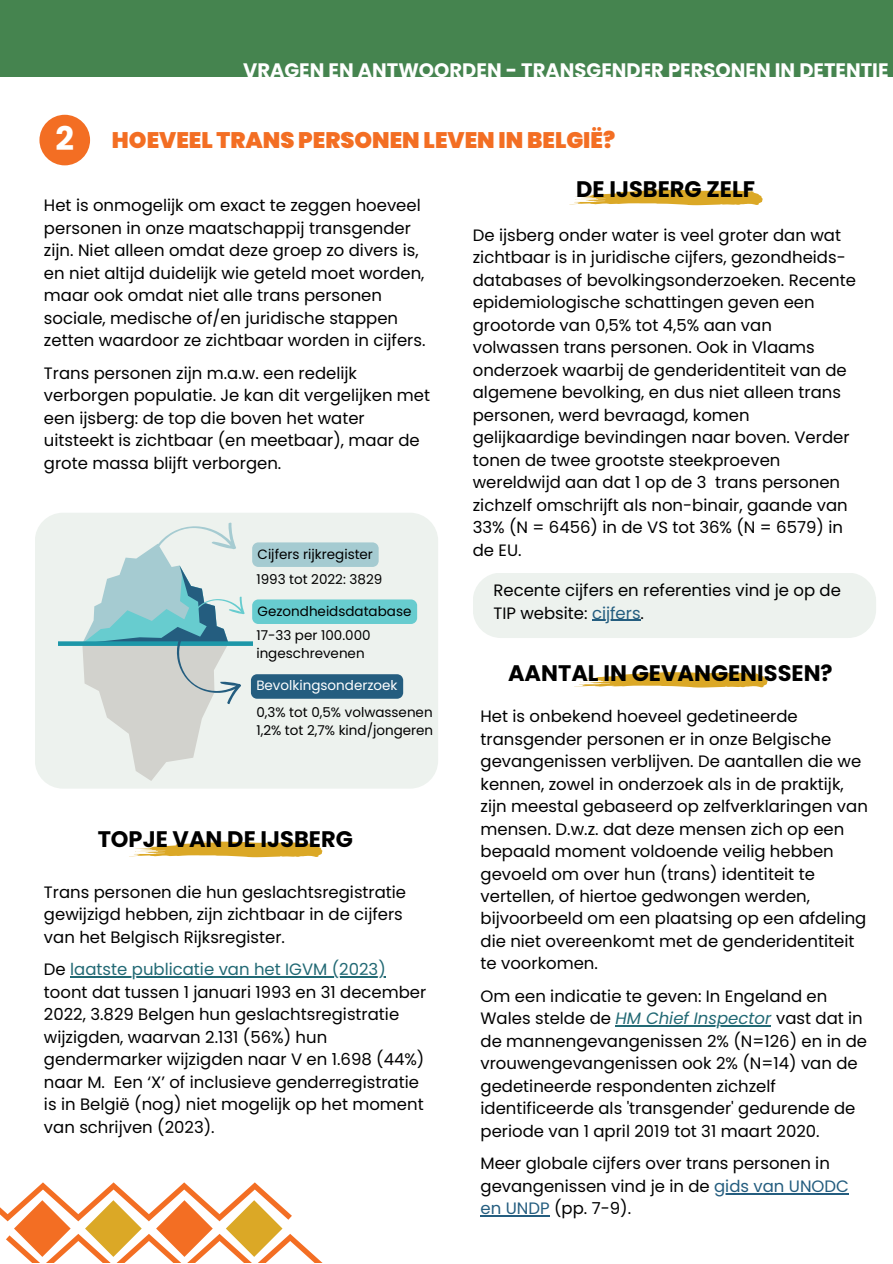
<style>
.page{position:relative;width:893px;height:1264px;background:#fff}
.page>*{position:absolute;margin:0;border:0;box-sizing:border-box;transform-origin:0 0}
.t1{font:700 32.55px "Poppins";color:#fff}
.t2{font:700 22.5px "Poppins";color:#000}
.t3{font:900 22.5px "Poppins";color:#f36e23}
.t4{font:700 19.5px "Poppins";color:#fff}
.t5{font:16.5px/22.5px "Poppins";color:#000}
.t6{font:13.5px/18px "Poppins";color:#000}
.t7{font:13.5px "Poppins";color:#fff}
.s1{color:#245d7f}
.s2{font-style:italic;color:#226974}
.s3{color:#226974}
</style>
<div class="page">
<div style="left:35px;top:512px;width:403px;height:276px;background:#edf2ee;border-radius:28px"></div>
<div style="left:58px;top:641px;width:195px;height:5px;background:#1d97a8"></div>
<svg style="left:129px;top:841px;width:193px;height:16px"></svg>
<svg style="left:569px;top:189px;width:193px;height:16px"></svg>
<svg style="left:574px;top:672px;width:193px;height:15px"></svg>
<div style="left:252px;top:599px;width:165px;height:25px;background:#67cccf;border-radius:6px"></div>
<svg style="left:82px;top:522px;width:321px;height:259px"></svg>
<hr style="left:70px;top:976px;width:257px;height:1px;background:#226974">
<hr style="left:327px;top:976px;width:59px;height:1px;background:#226974">
<hr style="left:615px;top:1025px;width:156px;height:1px;background:#226974">
<hr style="left:714px;top:1193px;width:134px;height:1px;background:#245d7f">
<hr style="left:480px;top:1215px;width:69px;height:1px;background:#245d7f">
<div style="left:473px;top:572px;width:403px;height:66px;background:#edf2ee;border-radius:28px"></div>
<hr style="left:592px;top:619px;width:48px;height:1px;background:#245d7f">
<div style="left:0;top:0;width:892px;height:76px;background:#45844f"></div>
<svg style="left:0;top:1182px;width:322px;height:80px"></svg>
<svg style="left:40px;top:114px;width:51px;height:52px"></svg>
<div style="left:39px;top:115px;width:51px;height:50px;background:#f36e23;border-radius:50%"></div>
<p class="t4" style="left:243px;top:56px;width:647px">VRAGEN EN ANTWOORDEN - TRANSGENDER PERSONEN IN DETENTIE</p>
<p class="t1" style="left:55px;top:116px;width:20px">2</p>
<p class="t3" style="left:112px;top:125px;width:504px">HOEVEEL TRANS PERSONEN LEVEN IN BELGIË?</p>
<p class="t5" style="left:44px;top:194px;width:383px">Het is onmogelijk om exact te zeggen hoeveel personen in onze maatschappij transgender zijn. Niet alleen omdat deze groep zo divers is, en niet altijd duidelijk wie geteld moet worden, maar ook omdat niet alle trans personen sociale, medische of/en juridische stappen zetten waardoor ze zichtbaar worden in cijfers.</p>
<p class="t5" style="left:44px;top:361px;width:387px">Trans personen zijn m.a.w. een redelijk verborgen populatie. Je kan dit vergelijken met een ijsberg: de top die boven het water uitsteekt is zichtbaar (en meetbaar), maar de grote massa blijft verborgen.</p>
<p class="t2" style="left:576px;top:174px;width:180px">DE IJSBERG ZELF</p>
<p class="t5" style="left:473px;top:223px;width:385px">De ijsberg onder water is veel groter dan wat zichtbaar is in juridische cijfers, gezondheids&shy;databases of bevolkingsonderzoeken. Recente epidemiologische schattingen geven een grootorde van 0,5% tot 4,5% aan van volwassen trans personen. Ook in Vlaams onderzoek waarbij de genderidentiteit van de algemene bevolking, en dus niet alleen trans personen, werd bevraagd, komen gelijkaardige bevindingen naar boven. Verder tonen de twee grootste steekproeven wereldwijd aan dat 1 op de 3 trans personen zichzelf omschrijft als non-binair, gaande van 33% (N = 6456) in de VS tot 36% (N = 6579) in</p>
<p class="t6" style="left:257px;top:545px;width:117px">Cijfers rijkregister</p>
<p class="t5" style="left:473px;top:538px;width:50px">de EU.</p>
<p class="t6" style="left:256px;top:570px;width:127px">1993 tot 2022: 3829</p>
<p class="t6" style="left:257px;top:602px;width:155px">Gezondheidsdatabase</p>
<p class="t6" style="left:256px;top:626px;width:116px">17-33 per 100.000 ingeschrevenen</p>
<p class="t7" style="left:256px;top:676px;width:143px">Bevolkingsonderzoek</p>
<p class="t6" style="left:256px;top:703px;width:178px">0,3% tot 0,5% volwassenen</p>
<p class="t6" style="left:256px;top:721px;width:178px">1,2% tot 2,7% kind/jongeren</p>
<p class="t5" style="left:493px;top:579px;width:349px">Recente cijfers en referenties vind je op de<br>TIP website: <span class="s1">cijfers</span>.</p>
<p class="t2" style="left:508px;top:657px;width:326px">AANTAL IN GEVANGENISSEN?</p>
<p class="t5" style="left:480px;top:705px;width:389px">Het is onbekend hoeveel gedetineerde transgender personen er in onze Belgische gevangenissen verblijven. De aantallen die we kennen, zowel in onderzoek als in de praktijk, zijn meestal gebaseerd op zelfverklaringen van mensen. D.w.z. dat deze mensen zich op een bepaald moment voldoende veilig hebben gevoeld om over hun (trans) identiteit te vertellen, of hiertoe gedwongen werden, bijvoorbeeld om een plaatsing op een afdeling die niet overeenkomt met de genderidentiteit te voorkomen.</p>
<p class="t5" style="left:480px;top:984px;width:388px">Om een indicatie te geven: In Engeland en Wales stelde de <span class="s2">HM Chief Inspector</span> vast dat in de mannengevangenissen 2% (N=126) en in de vrouwengevangenissen ook 2% (N=14) van de gedetineerde respondenten zichzelf identificeerde als 'transgender' gedurende de periode van 1 april 2019 tot 31 maart 2020.</p>
<p class="t5" style="left:480px;top:1152px;width:370px">Meer globale cijfers over trans personen in gevangenissen vind je in de <span class="s1">gids van UNODC en UNDP</span> (pp. 7-9).</p>
<p class="t2" style="left:98px;top:823px;width:257px">TOPJE VAN DE IJSBERG</p>
<p class="t5" style="left:44px;top:880px;width:364px">Trans personen die hun geslachtsregistratie gewijzigd hebben, zijn zichtbaar in de cijfers van het Belgisch Rijksregister.</p>
<p class="t5" style="left:44px;top:958px;width:384px">De <span class="s3">laatste publicatie van het IGVM (2023) </span>toont dat tussen 1 januari 1993 en 31 december 2022, 3.829 Belgen hun geslachtsregistratie wijzigden, waarvan 2.131 (56%) hun gendermarker wijzigden naar V en 1.698 (44%) naar M. Een ‘X’ of inclusieve genderregistratie is in België (nog) niet mogelijk op het moment van schrijven (2023).</p>
</div>
